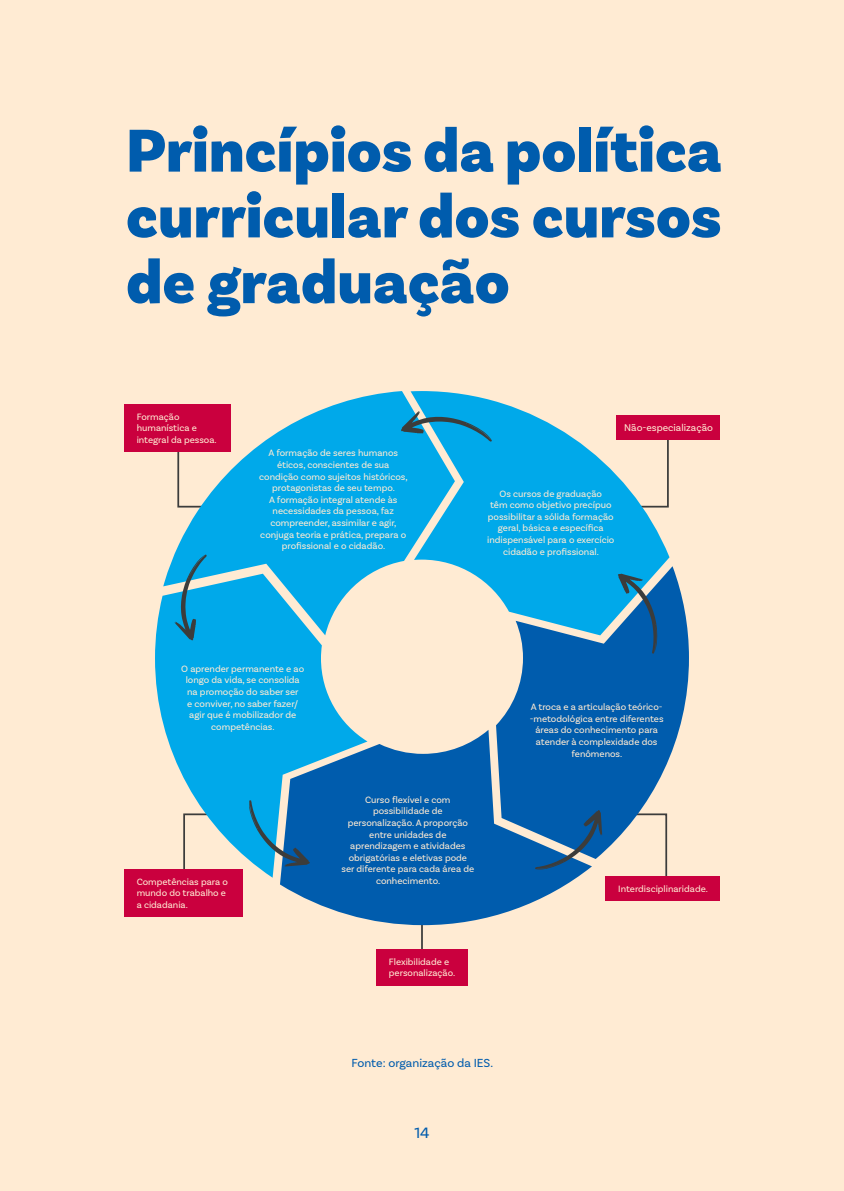
<style>
.page{position:relative;width:844px;height:1191px;background:#fff}
.page>*{position:absolute;margin:0;border:0;box-sizing:border-box;transform-origin:0 0}
.t1{font:900 63.35px/65.8px "Basic Sans";color:#005cad;text-align:justify}
.t2{font:15.75px "Basic Sans";color:#005cad}
.t3{font:12.25px "Basic Sans";color:#005cad}
.t4{font:10.33px "Basic Sans";color:#ffebd3}
.t5{font:9.62px/11.5px "Basic Sans";color:#ffebd3;text-align:center}
</style>
<div class="page">
<div style="left:0;top:0;width:843px;height:1191px;background:#ffebd3"></div>
<svg style="left:665px;top:859px;width:2px;height:17px"></svg>
<hr style="left:421px;top:903px;width:2px;height:64px;background:#3c3c3b">
<svg style="left:455px;top:393px;width:214px;height:200px;fill:#00a9ea"></svg>
<svg style="left:496px;top:566px;width:192px;height:293px;fill:#005cad"></svg>
<svg style="left:163px;top:391px;width:292px;height:185px;fill:#00a9ea"></svg>
<svg style="left:155px;top:573px;width:212px;height:304px;fill:#00a9ea"></svg>
<svg style="left:280px;top:730px;width:312px;height:195px;background:#2675b6"></svg>
<svg style="left:534px;top:810px;width:68px;height:59px;background:#2d6da5"></svg>
<svg style="left:617px;top:573px;width:40px;height:81px;background:#2c79ac"></svg>
<svg style="left:401px;top:411px;width:91px;height:30px;background:#1f98c6"></svg>
<svg style="left:175px;top:554px;width:32px;height:86px;background:#219bc9"></svg>
<svg style="left:249px;top:800px;width:61px;height:66px;background:#2789bc"></svg>
<div style="left:124px;top:869px;width:118px;height:47px;background:#ca003e"></div>
<div style="left:376px;top:949px;width:91px;height:36px;background:#ca003e"></div>
<div style="left:605px;top:876px;width:114px;height:24px;background:#ca003e"></div>
<div style="left:615px;top:415px;width:104px;height:25px;background:#ca003e"></div>
<div style="left:124px;top:404px;width:106px;height:47px;background:#ca003e"></div>
<h1 class="t1" style="left:126px;top:119px;width:597px">Princípios da política curricular dos cursos de graduação</h1>
<p class="t5" style="left:137px;top:411px;width:81px;text-align:left">Formação humanística e integral da pessoa.</p>
<p class="t4" style="left:624px;top:421px;width:90px">Não-especialização</p>
<p class="t5" style="left:259px;top:447px;width:150px">A formação de seres humanos éticos, conscientes de sua condição como sujeitos históricos, protagonistas de seu tempo.<br>A formação integral atende às necessidades da pessoa, faz compreender, assimilar e agir, conjuga teoria e prática, prepara o profissional e o cidadão.</p>
<p class="t5" style="left:487px;top:487px;width:129px">Os cursos de graduação<br>têm como objetivo precípuo possibilitar a sólida formação geral, básica e específica indispensável para o exercício cidadão e profissional.</p>
<p class="t5" style="left:181px;top:663px;width:124px">O aprender permanente e ao longo da vida, se consolida na promoção do saber ser<br>e conviver, no saber fazer/ agir que é mobilizador de competências.</p>
<p class="t5" style="left:137px;top:875px;width:93px;text-align:left">Competências para o mundo do trabalho e a cidadania.</p>
<p class="t5" style="left:341px;top:793px;width:134px">Curso flexível e com possibilidade de personalização. A proporção entre unidades de aprendizagem e atividades obrigatórias e eletivas pode ser diferente para cada área de conhecimento.</p>
<p class="t5" style="left:389px;top:955px;width:68px;text-align:left">Flexibilidade e personalização.</p>
<p class="t5" style="left:529px;top:701px;width:135px">A troca e a articulação teórico--metodológica entre diferentes áreas do conhecimento para atender à complexidade dos fenômenos.</p>
<p class="t5" style="left:618px;top:882px;width:91px">Interdisciplinaridade.</p>
<p class="t3" style="left:351px;top:1055px;width:143px">Fonte: organização da IES.</p>
<h2 class="t2" style="left:414px;top:1123px;width:17px">14</h2>
</div>
